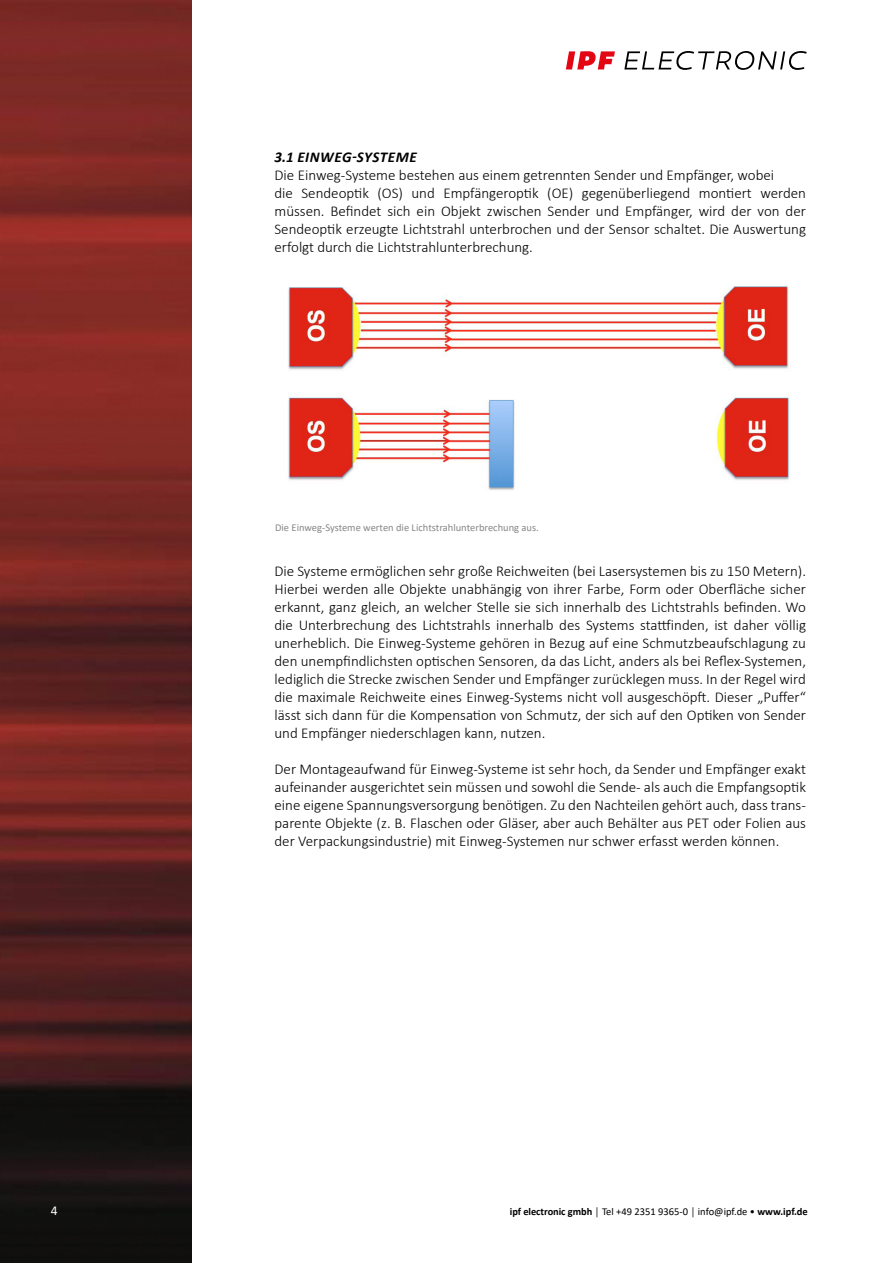
<style>
.page{position:relative;width:893px;height:1263px;background:#fff}
.page>*{position:absolute;margin:0;border:0;box-sizing:border-box;transform-origin:0 0}
.t1{font:300 15px/18px "Calibri";color:#000;text-align:justify}
.t2{font:italic 700 15px "Calibri";letter-spacing:.04em;color:#000}
.t3{font:13.5px "Calibri";color:#fff}
.t4{font:10.5px "Calibri";color:#000}
.t5{font:10.5px "Calibri";color:#878787}
.s1{font-weight:700}
</style>
<div class="page">
<img style="left:0;top:0;width:191px;height:1263px">
<svg style="left:624px;top:51px;width:183px;height:19px"></svg>
<svg style="left:566px;top:51px;width:49px;height:18px"></svg>
<img style="left:288px;top:286px;width:502px;height:204px">
<p class="t2" style="left:274px;top:146px;width:144px">3.1 EINWEG-SYSTEME</p>
<p class="t1" style="left:274px;top:166px;width:533px;text-align:left">Die Einweg-Systeme bestehen aus einem getrennten Sender und Empfänger, wobei<br>die Sendeoptik (OS) und Empfängeroptik (OE) gegenüberliegend montiert werden müssen. Befindet sich ein Objekt zwischen Sender und Empfänger, wird der von der Sendeoptik erzeugte Lichtstrahl unterbrochen und der Sensor schaltet. Die Auswertung erfolgt durch die Lichtstrahlunterbrechung.</p>
<p class="t5" style="left:275px;top:520px;width:265px">Die Einweg-Systeme werten die Lichtstrahlunterbrechung aus.</p>
<p class="t1" style="left:274px;top:562px;width:533px">Die Systeme ermöglichen sehr große Reichweiten (bei Lasersystemen bis zu 150 Metern).<br>Hierbei werden alle Objekte unabhängig von ihrer Farbe, Form oder Oberfläche sicher erkannt, ganz gleich, an welcher Stelle sie sich innerhalb des Lichtstrahls befinden. Wo die Unterbrechung des Lichtstrahls innerhalb des Systems stattfinden, ist daher völlig unerheblich. Die Einweg-Systeme gehören in Bezug auf eine Schmutzbeaufschlagung zu den unempfindlichsten optischen Sensoren, da das Licht, anders als bei Reflex-Systemen, lediglich die Strecke zwischen Sender und Empfänger zurücklegen muss. In der Regel wird die maximale Reichweite eines Einweg-Systems nicht voll ausgeschöpft. Dieser „Puffer“ lässt sich dann für die Kompensation von Schmutz, der sich auf den Optiken von Sender und Empfänger niederschlagen kann, nutzen.</p>
<p class="t1" style="left:274px;top:760px;width:533px">Der Montageaufwand für Einweg-Systeme ist sehr hoch, da Sender und Empfänger exakt aufeinander ausgerichtet sein müssen und sowohl die Sende- als auch die Empfangsoptik eine eigene Spannungsversorgung benötigen. Zu den Nachteilen gehört auch, dass trans&shy;parente Objekte (z. B. Flaschen oder Gläser, aber auch Behälter aus PET oder Folien aus der Verpackungsindustrie) mit Einweg-Systemen nur schwer erfasst werden können.</p>
<p class="t3" style="left:51px;top:1201px;width:8px">4</p>
<p class="t4" style="left:510px;top:1204px;width:299px"><span class="s1">ipf electronic gmbh</span> │ Tel +49 2351 9365-0 │ info@ipf.de • <span class="s1">www.ipf.de</span></p>
</div>
